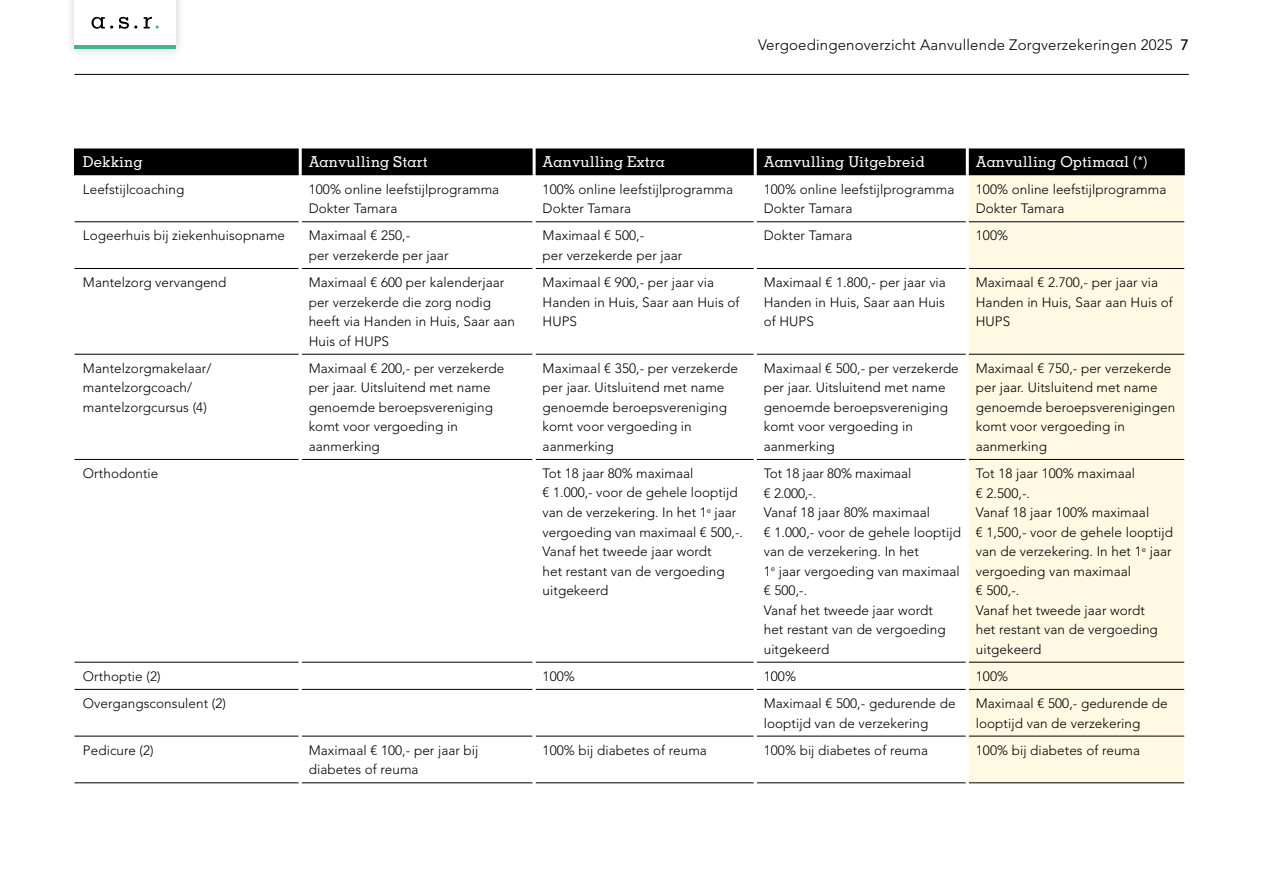
<style>
.page{position:relative;width:1263px;height:893px;background:#fff}
.page>*{position:absolute;margin:0;border:0;box-sizing:border-box;transform-origin:0 0}
.t1{font:500 15px "Memphis LT Std";letter-spacing:.005em;color:#fff}
.t2{font:300 15px "Avenir LT Std";letter-spacing:.01em;color:#000}
.t3{font:300 13.5px/19.5px "Avenir LT Std";letter-spacing:.005em;color:#000}
.s1{font-weight:500}
</style>
<div class="page">
<div style="left:969px;top:175px;width:215px;height:608px;background:#fff8e3"></div>
<div style="left:74px;top:149px;width:1111px;height:26px;background:#000"></div>
<hr style="left:299px;top:149px;width:3px;height:25px;background:#fff">
<hr style="left:533px;top:149px;width:3px;height:25px;background:#fff">
<hr style="left:754px;top:149px;width:3px;height:25px;background:#fff">
<hr style="left:966px;top:149px;width:3px;height:25px;background:#fff">
<hr style="left:75px;top:174px;width:224px;height:1px;background:#000">
<hr style="left:302px;top:174px;width:231px;height:1px;background:#000">
<hr style="left:536px;top:174px;width:218px;height:1px;background:#000">
<hr style="left:757px;top:174px;width:209px;height:1px;background:#000">
<hr style="left:969px;top:174px;width:215px;height:1px;background:#000">
<hr style="left:74px;top:354px;width:225px;height:1px;background:#000">
<hr style="left:302px;top:354px;width:231px;height:1px;background:#000">
<hr style="left:536px;top:354px;width:218px;height:1px;background:#000">
<hr style="left:757px;top:354px;width:209px;height:1px;background:#000">
<hr style="left:969px;top:354px;width:215px;height:1px;background:#000">
<hr style="left:74px;top:459px;width:225px;height:1px;background:#000">
<hr style="left:302px;top:459px;width:231px;height:1px;background:#000">
<hr style="left:536px;top:459px;width:218px;height:1px;background:#000">
<hr style="left:757px;top:459px;width:209px;height:1px;background:#000">
<hr style="left:969px;top:459px;width:215px;height:1px;background:#000">
<hr style="left:74px;top:662px;width:225px;height:1px;background:#000">
<hr style="left:302px;top:662px;width:231px;height:1px;background:#000">
<hr style="left:536px;top:662px;width:218px;height:1px;background:#000">
<hr style="left:757px;top:662px;width:209px;height:1px;background:#000">
<hr style="left:969px;top:662px;width:215px;height:1px;background:#000">
<hr style="left:74px;top:689px;width:225px;height:1px;background:#000">
<hr style="left:302px;top:689px;width:231px;height:1px;background:#000">
<hr style="left:536px;top:689px;width:218px;height:1px;background:#000">
<hr style="left:757px;top:689px;width:209px;height:1px;background:#000">
<hr style="left:969px;top:689px;width:215px;height:1px;background:#000">
<hr style="left:74px;top:783px;width:225px;height:1px;background:#000">
<hr style="left:302px;top:783px;width:231px;height:1px;background:#000">
<hr style="left:536px;top:783px;width:218px;height:1px;background:#000">
<hr style="left:757px;top:783px;width:209px;height:1px;background:#000">
<hr style="left:969px;top:783px;width:215px;height:1px;background:#000">
<hr style="left:74px;top:222px;width:225px;height:1px;background:#000">
<hr style="left:302px;top:222px;width:231px;height:1px;background:#000">
<hr style="left:536px;top:222px;width:218px;height:1px;background:#000">
<hr style="left:757px;top:222px;width:209px;height:1px;background:#000">
<hr style="left:969px;top:222px;width:215px;height:1px;background:#000">
<hr style="left:74px;top:268px;width:225px;height:1px;background:#000">
<hr style="left:302px;top:268px;width:231px;height:1px;background:#000">
<hr style="left:536px;top:268px;width:218px;height:1px;background:#000">
<hr style="left:757px;top:268px;width:209px;height:1px;background:#000">
<hr style="left:969px;top:268px;width:215px;height:1px;background:#000">
<hr style="left:299px;top:174px;width:3px;height:48px;background:#fff">
<hr style="left:533px;top:174px;width:3px;height:48px;background:#fff">
<hr style="left:754px;top:174px;width:3px;height:48px;background:#fff">
<hr style="left:966px;top:174px;width:3px;height:48px;background:#fff">
<hr style="left:74px;top:736px;width:225px;height:1px;background:#000">
<hr style="left:302px;top:736px;width:231px;height:1px;background:#000">
<hr style="left:536px;top:736px;width:218px;height:1px;background:#000">
<hr style="left:757px;top:736px;width:209px;height:1px;background:#000">
<hr style="left:969px;top:736px;width:215px;height:1px;background:#000">
<div style="left:64px;top:0;width:122px;height:59px;background:#000;opacity:.2"></div>
<div style="left:74px;top:0;width:102px;height:49px;background:#fff"></div>
<svg style="left:144px;top:17px;width:15px;height:12px"></svg>
<svg style="left:92px;top:17px;width:21px;height:12px"></svg>
<svg style="left:119px;top:17px;width:18px;height:12px"></svg>
<hr style="left:74px;top:46px;width:102px;height:3px;background:#45b385">
<hr style="left:74px;top:74px;width:1115px;height:1px;background:#000">
<p class="t2" style="left:758px;top:36px;width:432px">Vergoedingenoverzicht Aanvullende Zorgverzekeringen 2025 <span class="s1">7</span></p>
<p class="t1" style="left:83px;top:153px;width:61px">Dekking</p>
<p class="t1" style="left:309px;top:153px;width:121px">Aanvulling Start</p>
<p class="t1" style="left:543px;top:153px;width:124px">Aanvulling Extra</p>
<p class="t1" style="left:764px;top:153px;width:163px">Aanvulling Uitgebreid</p>
<p class="t1" style="left:976px;top:153px;width:173px">Aanvulling Optimaal (*)</p>
<p class="t3" style="left:83px;top:179px;width:103px">Leefstijlcoaching</p>
<p class="t3" style="left:309px;top:179px;width:192px">100% online leefstijlprogramma<br>Dokter Tamara</p>
<p class="t3" style="left:543px;top:179px;width:192px">100% online leefstijlprogramma<br>Dokter Tamara</p>
<p class="t3" style="left:764px;top:179px;width:192px">100% online leefstijlprogramma<br>Dokter Tamara</p>
<p class="t3" style="left:976px;top:179px;width:192px">100% online leefstijlprogramma<br>Dokter Tamara</p>
<p class="t3" style="left:83px;top:226px;width:204px">Logeerhuis bij ziekenhuisopname</p>
<p class="t3" style="left:309px;top:226px;width:141px">Maximaal € 250,-<br>per verzekerde per jaar</p>
<p class="t3" style="left:543px;top:226px;width:141px">Maximaal € 500,-<br>per verzekerde per jaar</p>
<p class="t3" style="left:764px;top:226px;width:90px">Dokter Tamara</p>
<p class="t3" style="left:976px;top:226px;width:34px">100%</p>
<p class="t3" style="left:83px;top:273px;width:145px">Mantelzorg vervangend</p>
<p class="t3" style="left:309px;top:273px;width:208px">Maximaal € 600 per kalenderjaar per verzekerde die zorg nodig heeft via Handen in Huis, Saar aan<br>Huis of HUPS</p>
<p class="t3" style="left:543px;top:273px;width:198px">Maximaal € 900,- per jaar via<br>Handen in Huis, Saar aan Huis of<br>HUPS</p>
<p class="t3" style="left:764px;top:273px;width:184px;text-align:justify">Maximaal € 1.800,- per jaar via Handen in Huis, Saar aan Huis of HUPS</p>
<p class="t3" style="left:976px;top:273px;width:198px">Maximaal € 2.700,- per jaar via<br>Handen in Huis, Saar aan Huis of<br>HUPS</p>
<p class="t3" style="left:83px;top:358px;width:130px">Mantelzorgmakelaar/ mantelzorgcoach/ mantelzorgcursus (4)</p>
<p class="t3" style="left:309px;top:358px;width:197px">Maximaal € 200,- per verzekerde per jaar. Uitsluitend met name genoemde beroepsvereniging komt voor vergoeding in aanmerking</p>
<p class="t3" style="left:543px;top:358px;width:197px">Maximaal € 350,- per verzekerde per jaar. Uitsluitend met name genoemde beroepsvereniging komt voor vergoeding in aanmerking</p>
<p class="t3" style="left:764px;top:358px;width:197px">Maximaal € 500,- per verzekerde per jaar. Uitsluitend met name genoemde beroepsvereniging komt voor vergoeding in aanmerking</p>
<p class="t3" style="left:976px;top:358px;width:201px">Maximaal € 750,- per verzekerde per jaar. Uitsluitend met name genoemde beroepsverenigingen komt voor vergoeding in aanmerking</p>
<p class="t3" style="left:83px;top:464px;width:77px">Orthodontie</p>
<p class="t3" style="left:543px;top:464px;width:202px">Tot 18 jaar 80% maximaal<br>€ 1.000,- voor de gehele looptijd van de verzekering. In het 1<sup>e</sup> jaar vergoeding van maximaal € 500,-.<br>Vanaf het tweede jaar wordt<br>het restant van de vergoeding uitgekeerd</p>
<p class="t3" style="left:764px;top:464px;width:199px">Tot 18 jaar 80% maximaal<br>€ 2.000,-.<br>Vanaf 18 jaar 80% maximaal<br>€ 1.000,- voor de gehele looptijd van de verzekering. In het<br>1<sup>e</sup> jaar vergoeding van maximaal € 500,-.<br>Vanaf het tweede jaar wordt<br>het restant van de vergoeding uitgekeerd</p>
<p class="t3" style="left:976px;top:464px;width:199px">Tot 18 jaar 100% maximaal<br>€ 2.500,-.<br>Vanaf 18 jaar 100% maximaal<br>€ 1,500,- voor de gehele looptijd van de verzekering. In het 1<sup>e</sup> jaar vergoeding van maximaal<br>€ 500,-.<br>Vanaf het tweede jaar wordt<br>het restant van de vergoeding uitgekeerd</p>
<p class="t3" style="left:83px;top:666px;width:79px">Orthoptie (2)</p>
<p class="t3" style="left:543px;top:666px;width:34px">100%</p>
<p class="t3" style="left:764px;top:666px;width:34px">100%</p>
<p class="t3" style="left:976px;top:666px;width:34px">100%</p>
<p class="t3" style="left:83px;top:694px;width:145px">Overgangsconsulent (2)</p>
<p class="t3" style="left:764px;top:694px;width:193px">Maximaal € 500,- gedurende de looptijd van de verzekering</p>
<p class="t3" style="left:976px;top:694px;width:193px">Maximaal € 500,- gedurende de looptijd van de verzekering</p>
<p class="t3" style="left:83px;top:740px;width:72px">Pedicure (2)</p>
<p class="t3" style="left:309px;top:740px;width:171px">Maximaal € 100,- per jaar bij diabetes of reuma</p>
<p class="t3" style="left:543px;top:740px;width:166px">100% bij diabetes of reuma</p>
<p class="t3" style="left:764px;top:740px;width:166px">100% bij diabetes of reuma</p>
<p class="t3" style="left:976px;top:740px;width:166px">100% bij diabetes of reuma</p>
</div>
